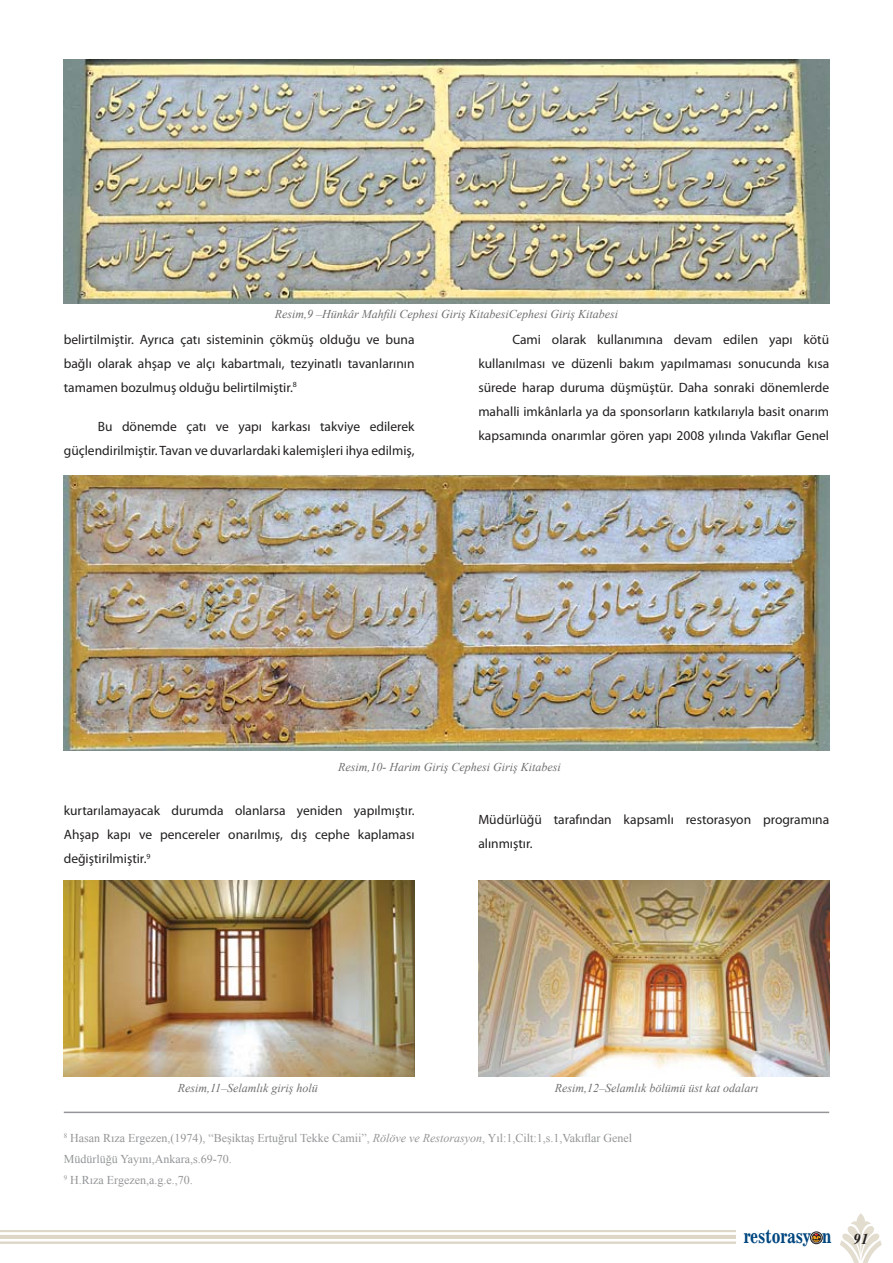
<style>
.page{position:relative;width:893px;height:1263px;background:#fff}
.page>*{position:absolute;margin:0;border:0;box-sizing:border-box;transform-origin:0 0}
.t1{font:17.7px "News 701 BT Bold A";color:#00467f;scale:.8 1}
.t2{font:13.5px/24px "Myriad Pro";color:#231f20;text-align:justify}
.t3{font:italic 12px "Times New Roman";color:#6d6e71}
.t4{font:12px/21px "Times New Roman";color:#939598}
.s1{font-style:italic}
.s2{font-family:"Times New Roman";font-weight:700;font-style:italic;font-size:15px;color:#231f20}
</style>
<div class="page">
<svg style="left:840px;top:1213px;width:42px;height:50px"></svg>
<div style="left:810px;top:1232px;width:12px;height:12px;border:1px solid #231f20;border-radius:50%"></div>
<svg style="left:811px;top:1232px;width:11px;height:11px"></svg>
<hr style="left:0;top:1242px;width:736px;height:1px;background:#ded7c7">
<hr style="left:0;top:1235px;width:736px;height:4px;background:#ded7c7">
<hr style="left:0;top:1230px;width:736px;height:2px;background:#ded7c7">
<hr style="left:64px;top:1111px;width:765px;height:2px;background:#939598">
<img style="left:64px;top:476px;width:765px;height:275px">
<img style="left:64px;top:59px;width:765px;height:244px">
<img style="left:64px;top:880px;width:351px;height:197px">
<img style="left:478px;top:880px;width:351px;height:196px">
<p class="t3" style="left:275px;top:306px;width:345px">Resim,9 –Hünkâr Mahfili Cephesi Giriş KitabesiCephesi Giriş Kitabesi</p>
<p class="t2" style="left:64px;top:327px;width:352px">belirtilmiştir. Ayrıca çatı sisteminin çökmüş olduğu ve buna bağlı olarak ahşap ve alçı kabartmalı, tezyinatlı tavanlarının tamamen bozulmuş olduğu belirtilmiştir.<sup>8</sup></p>
<p class="t2" style="left:64px;top:414px;width:352px;text-align:right">Bu dönemde çatı ve yapı karkası takviye edilerek güçlendirilmiştir. Tavan ve duvarlardaki kalemişleri ihya edilmiş,</p>
<p class="t2" style="left:478px;top:327px;width:352px;text-indent:34px">Cami olarak kullanımına devam edilen yapı kötü kullanılması ve düzenli bakım yapılmaması sonucunda kısa sürede harap duruma düşmüştür. Daha sonraki dönemlerde mahalli imkânlarla ya da sponsorların katkılarıyla basit onarım kapsamında onarımlar gören yapı 2008 yılında Vakıflar Genel</p>
<p class="t3" style="left:338px;top:758px;width:224px">Resim,10- Harim Giriş Cephesi Giriş Kitabesi</p>
<p class="t2" style="left:64px;top:798px;width:352px">kurtarılamayacak durumda olanlarsa yeniden yapılmıştır.<br>Ahşap kapı ve pencereler onarılmış, dış cephe kaplaması değiştirilmiştir.<sup>9</sup></p>
<p class="t2" style="left:478px;top:807px;width:352px">Müdürlüğü tarafından kapsamlı restorasyon programına alınmıştır.</p>
<p class="t3" style="left:178px;top:1079px;width:142px">Resim,11–Selamlık giriş holü</p>
<p class="t3" style="left:555px;top:1079px;width:205px">Resim,12–Selamlık bölümü üst kat odaları</p>
<p class="t4" style="left:64px;top:1127px;width:570px"><sup>8</sup> Hasan Rıza Ergezen,(1974), “Beşiktaş Ertuğrul Tekke Camii”, <span class="s1">Rölöve ve Restorasyon</span>, Yıl:1,Cilt:1,s.1,Vakıflar Genel<br>Müdürlüğü Yayını,Ankara,s.69-70.<br><sup>9</sup> H.Rıza Ergezen,a.g.e.,70.</p>
<h1 class="t1" style="left:744px;top:1225px;width:157px">restorasy n <span class="s2">91</span></h1>
</div>
